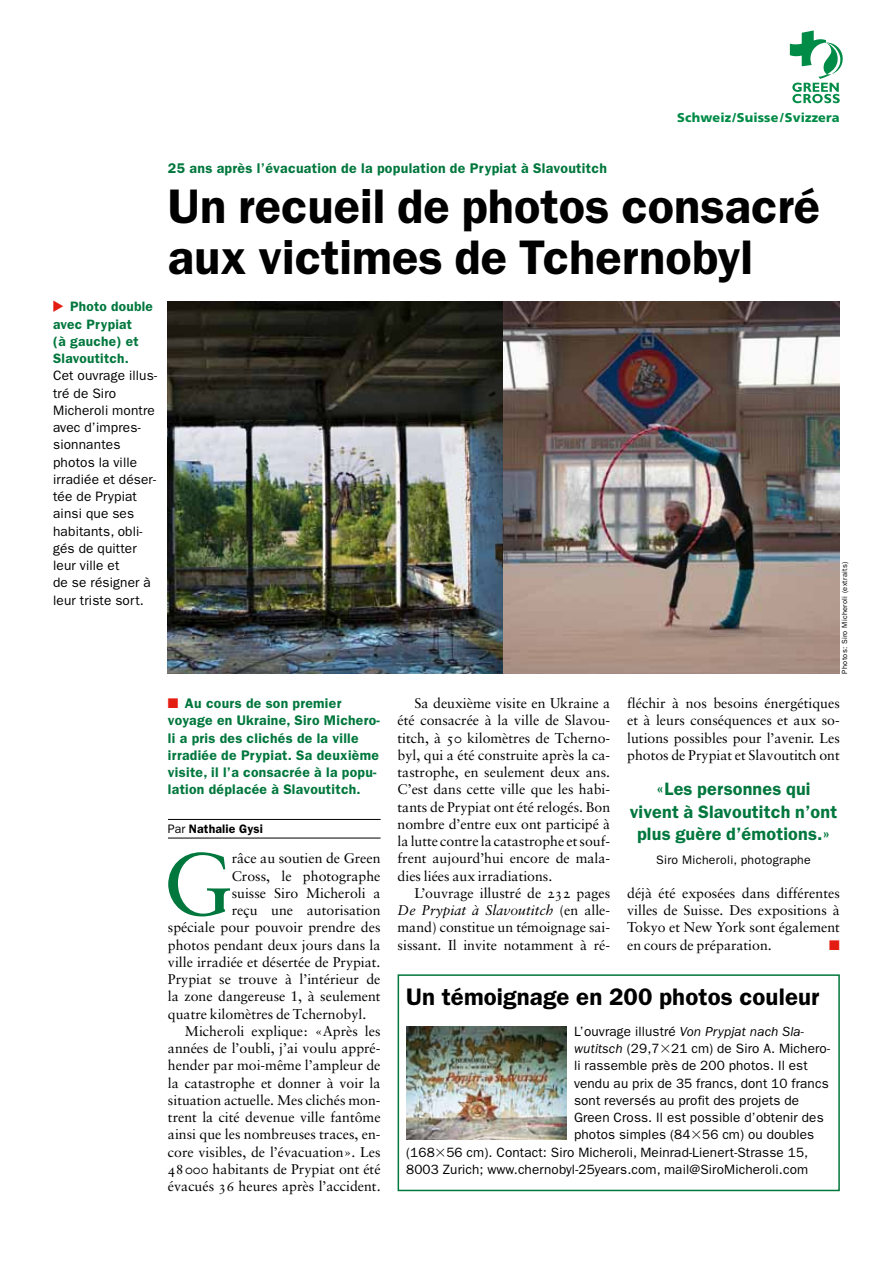
<style>
.page{position:relative;width:893px;height:1263px;background:#fff}
.page>*{position:absolute;margin:0;border:0;box-sizing:border-box;transform-origin:0 0}
.t1{font:88.2px "Sabon";color:#00773d}
.t2{font:600 48.75px/51px "ITC Franklin Gothic Std";color:#000}
.t3{font:600 24px "ITC Franklin Gothic Std";letter-spacing:.005em;color:#000}
.t4{font:600 18px/22.5px "ITC Franklin Gothic Std";letter-spacing:.01em;color:#00773d;text-align:center}
.t5{font:14.1px/17.2px "Sabon";color:#000;text-align:justify}
.t6{font:600 14.1px "ITC Franklin Gothic Std";letter-spacing:.02em;color:#00773d}
.t7{font:600 13.95px/17.2px "ITC Franklin Gothic Std";letter-spacing:.02em;color:#00773d}
.t8{font:13.95px "Zapf Dingbats ITC";color:#e41d13}
.t9{font:13.65px/17.2px "ITC Franklin Gothic Std";letter-spacing:.01em;color:#000}
.t10{font:600 13.65px/17.2px "ITC Franklin Gothic Std";letter-spacing:.02em;color:#00773d}
.t11{font:13.5px "ITC Franklin Gothic Std";letter-spacing:.01em;color:#000}
.t12{font:italic 13.5px "ITC Franklin Gothic Std";letter-spacing:.01em;color:#000}
.t13{font:900 12.75px "Frutiger";letter-spacing:.01em;color:#008b47}
.t14{font:12.3px "ITC Franklin Gothic Std";letter-spacing:.025em;color:#000}
.t15{font:600 12.3px "ITC Franklin Gothic Std";letter-spacing:.01em;color:#000}
.t16{font:7.5px "ITC Franklin Gothic Std";letter-spacing:.04em;color:#000}
.s1{color:#e41d13}
.s2{font-weight:400}
.s3{font-family:"Sabon Roman SC"}
.s4{font-style:italic}
.s5{font-style:normal}
.s6{font-family:"Universal Greekwith Math Pi"}
</style>
<div class="page">
<svg style="left:790px;top:30px;width:53px;height:73px"></svg>
<hr style="left:168px;top:819px;width:213px;height:1px;background:#000">
<hr style="left:168px;top:838px;width:213px;height:1px;background:#000">
<img style="left:168px;top:301px;width:672px;height:373px">
<div style="left:398px;top:974px;width:442px;height:217px;border:2px solid #00773d"></div>
<img style="left:406px;top:1026px;width:161px;height:113px">
<p class="t13" style="left:677px;top:109px;width:164px">Schweiz/Suisse/Svizzera</p>
<p class="t10" style="left:53px;top:298px;width:101px;text-indent:17px">Photo double avec Prypiat<br>(à gauche) et<br>Slavoutitch.</p>
<p class="t9" style="left:53px;top:367px;width:105px">Cet ouvrage illus&shy;tré de Siro<br>Micheroli montre avec d’impres&shy;sionnantes photos la ville irradiée et déser&shy;tée de Prypiat ainsi que ses habitants, obli&shy;gés de quitter leur ville et<br>de se résigner à leur triste sort.</p>
<p class="t6" style="left:168px;top:160px;width:441px">25 ans après l’évacuation de la population de Prypiat à Slavoutitch</p>
<h2 class="t2" style="left:168px;top:180px;width:654px">Un recueil de photos consacré aux victimes de Tchernobyl</h2>
<p class="t16" style="left:840px;top:674px;width:113px;rotate:-90deg">Photos: Siro Micheroli (extraits)</p>
<p class="t7" style="left:168px;top:695px;width:213px"><span class="s1">■</span> Au cours de son premier voyage en Ukraine, Siro Michero&shy;li a pris des clichés de la ville irradiée de Prypiat. Sa deuxième visite, il l’a consacrée à la popu&shy;lation déplacée à Slavoutitch.</p>
<p class="t15" style="left:168px;top:821px;width:96px"><span class="s2">Par</span> Nathalie Gysi</p>
<h1 class="t1" style="left:163px;top:832px;width:70px">G</h1>
<p class="t5" style="left:232px;top:850px;width:150px">râce au soutien de Green</p>
<p class="t5" style="left:232px;top:867px;width:150px">Cross, le photographe</p>
<p class="t5" style="left:232px;top:884px;width:150px">suisse Siro Micheroli a</p>
<p class="t5" style="left:232px;top:901px;width:150px">reçu une autorisation</p>
<p class="t5" style="left:168px;top:919px;width:214px">spéciale pour pouvoir prendre des</p>
<p class="t5" style="left:168px;top:936px;width:214px">photos pendant deux jours dans la</p>
<p class="t5" style="left:168px;top:953px;width:214px">ville irradiée et désertée de Prypiat.</p>
<p class="t5" style="left:168px;top:970px;width:214px">Prypiat se trouve à l’intérieur de</p>
<p class="t5" style="left:168px;top:988px;width:214px">la zone dangereuse 1, à seulement</p>
<p class="t5" style="left:168px;top:1005px;width:200px">quatre kilomètres de Tchernobyl.</p>
<p class="t5" style="left:185px;top:1022px;width:197px">Micheroli explique: «Après les</p>
<p class="t5" style="left:168px;top:1039px;width:214px">années de l’oubli, j’ai voulu appré-</p>
<p class="t5" style="left:168px;top:1057px;width:214px">hender par moi-même l’ampleur de</p>
<p class="t5" style="left:168px;top:1074px;width:214px">la catastrophe et donner à voir la</p>
<p class="t5" style="left:168px;top:1091px;width:214px">situation actuelle. Mes clichés mon-</p>
<p class="t5" style="left:168px;top:1108px;width:214px">trent la cité devenue ville fantôme</p>
<p class="t5" style="left:168px;top:1126px;width:214px">ainsi que les nombreuses traces, en-</p>
<p class="t5" style="left:168px;top:1143px;width:214px">core visibles, de l’évacuation». Les</p>
<p class="t5" style="left:168px;top:1160px;width:214px"><span class="s3">48000</span> habitants de Prypiat ont été</p>
<p class="t5" style="left:168px;top:1177px;width:214px">évacués <span class="s3">36</span> heures après l’accident.</p>
<p class="t5" style="left:398px;top:694px;width:214px;text-indent:17px">Sa deuxième visite en Ukraine a été consacrée à la ville de Slavou&shy;titch, à <span class="s3">50</span> kilomètres de Tcherno&shy;byl, qui a été construite après la ca&shy;tastrophe, en seulement deux ans.<br>C’est dans cette ville que les habi&shy;tants de Prypiat ont été relogés. Bon nombre d’entre eux ont participé à la lutte contre la catastrophe et souf&shy;frent aujourd’hui encore de mala&shy;dies liées aux irradiations.</p>
<p class="t5" style="left:398px;top:884px;width:214px;text-indent:17px">L’ouvrage illustré de <span class="s3">232</span> pages <span class="s4">De Prypiat à Slavoutitch</span> (en alle&shy;mand) constitue un témoignage sai&shy;sissant. Il invite notamment à ré-</p>
<p class="t5" style="left:627px;top:694px;width:214px">fléchir à nos besoins énergétiques et à leurs conséquences et aux so&shy;lutions possibles pour l’avenir. Les photos de Prypiat et Slavoutitch ont</p>
<p class="t4" style="left:630px;top:778px;width:209px">«Les personnes qui vivent à Slavoutitch n’ont plus guère d’émotions.»</p>
<p class="t14" style="left:656px;top:852px;width:156px">Siro Micheroli, photographe</p>
<p class="t5" style="left:627px;top:884px;width:214px">déjà été exposées dans différentes villes de Suisse. Des expositions à Tokyo et New York sont également en cours de préparation.</p>
<p class="t8" style="left:829px;top:938px;width:12px">■</p>
<h3 class="t3" style="left:406px;top:983px;width:415px">Un témoignage en 200 photos couleur</h3>
<p class="t12" style="left:574px;top:1024px;width:231px"><span class="s5">L’ouvrage illustré</span> Von Prypjat nach Sla-</p>
<p class="t11" style="left:574px;top:1041px;width:257px"><span class="s4">wutitsch</span> (29,7<span class="s6">3</span>21 cm) de Siro A. Michero-</p>
<p class="t11" style="left:574px;top:1058px;width:235px">li rassemble près de 200 photos. Il est</p>
<p class="t11" style="left:574px;top:1075px;width:256px">vendu au prix de 35 francs, dont 10 francs</p>
<p class="t11" style="left:574px;top:1092px;width:227px">sont reversés au profit des projets de</p>
<p class="t11" style="left:574px;top:1110px;width:251px">Green Cross. Il est possible d’obtenir des</p>
<p class="t11" style="left:574px;top:1127px;width:242px">photos simples (84<span class="s6">3</span>56 cm) ou doubles</p>
<p class="t11" style="left:406px;top:1144px;width:404px">(168<span class="s6">3</span>56 cm). Contact: Siro Micheroli, Meinrad-Lienert-Strasse 15,</p>
<p class="t11" style="left:406px;top:1161px;width:404px">8003 Zurich; www.chernobyl-25years.com, mail@SiroMicheroli.com</p>
</div>
